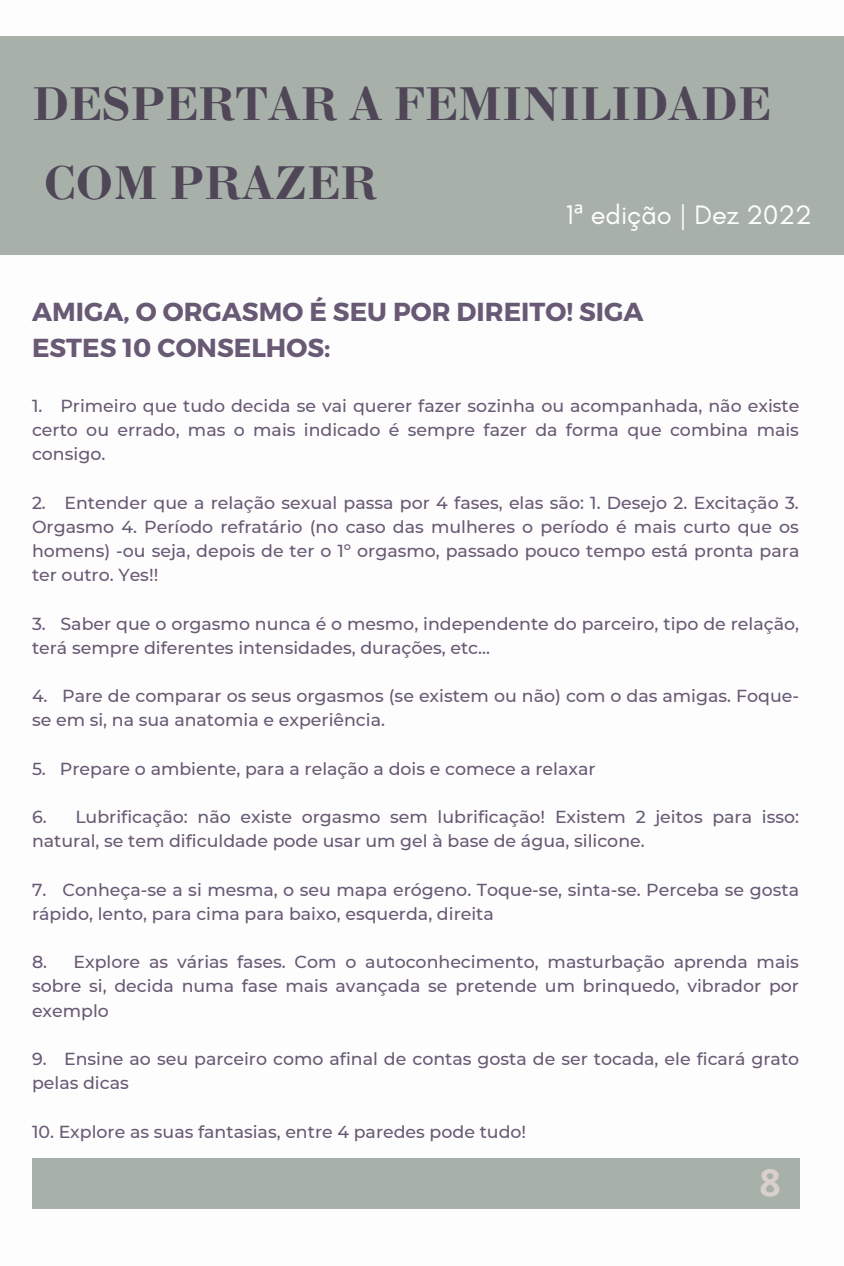
<style>
.page{position:relative;width:844px;height:1266px;background:#fff}
.page>*{position:absolute;margin:0;border:0;box-sizing:border-box;transform-origin:0 0}
.t1{font:700 49.8px/78.8px "Bodoni";color:#4f4657}
.t2{font:700 37.5px "Open Sans";color:#d9d0cc}
.t3{font:27.15px "Glacial Indifference";color:#fff}
.t4{font:700 26.03px/36px "Montserrat";color:#685974}
.t5{font:500 17.4px/24.2px "Montserrat";color:#685974}
.s1{font-family:"Noto Sans"}
</style>
<div class="page">
<div style="left:0;top:36px;width:844px;height:218px;background:#a8b1a9"></div>
<div style="left:32px;top:1158px;width:767px;height:50px;background:#a8b1a9"></div>
<h1 class="t1" style="left:32px;top:66px;width:740px">DESPERTAR A FEMINILIDADE<br>COM PRAZER</h1>
<h3 class="t3" style="left:566px;top:198px;width:247px">1<span class="s1">ª</span> edição | Dez 2022</h3>
<h3 class="t4" style="left:32px;top:292px;width:613px">AMIGA, O ORGASMO É SEU POR DIREITO! SIGA<br>ESTES 10 CONSELHOS:</h3>
<p class="t5" style="left:32px;top:393px;width:769px;text-align:justify">1. Primeiro que tudo decida se vai querer fazer sozinha ou acompanhada, não existe certo ou errado, mas o mais indicado é sempre fazer da forma que combina mais consigo.</p>
<p class="t5" style="left:32px;top:490px;width:769px;text-align:justify">2. Entender que a relação sexual passa por 4 fases, elas são: 1. Desejo 2. Excitação 3.<br>Orgasmo 4. Período refratário (no caso das mulheres o período é mais curto que os homens) -ou seja, depois de ter o 1º orgasmo, passado pouco tempo está pronta para ter outro. Yes!!</p>
<p class="t5" style="left:32px;top:611px;width:768px">3. Saber que o orgasmo nunca é o mesmo, independente do parceiro, tipo de relação, terá sempre diferentes intensidades, durações, etc...</p>
<p class="t5" style="left:32px;top:684px;width:768px">4. Pare de comparar os seus orgasmos (se existem ou não) com o das amigas. Foque&shy;se em si, na sua anatomia e experiência.</p>
<p class="t5" style="left:32px;top:756px;width:565px">5. Prepare o ambiente, para a relação a dois e comece a relaxar</p>
<p class="t5" style="left:32px;top:805px;width:768px">6. Lubrificação: não existe orgasmo sem lubrificação! Existem 2 jeitos para isso: natural, se tem dificuldade pode usar um gel à base de água, silicone.</p>
<p class="t5" style="left:32px;top:877px;width:768px">7. Conheça-se a si mesma, o seu mapa erógeno. Toque-se, sinta-se. Perceba se gosta rápido, lento, para cima para baixo, esquerda, direita</p>
<p class="t5" style="left:32px;top:950px;width:768px;text-align:justify">8. Explore as várias fases. Com o autoconhecimento, masturbação aprenda mais sobre si, decida numa fase mais avançada se pretende um brinquedo, vibrador por exemplo</p>
<p class="t5" style="left:32px;top:1046px;width:769px">9. Ensine ao seu parceiro como afinal de contas gosta de ser tocada, ele ficará grato pelas dicas</p>
<p class="t5" style="left:32px;top:1119px;width:496px">10. Explore as suas fantasias, entre 4 paredes pode tudo!</p>
<h2 class="t2" style="left:759px;top:1156px;width:23px">8</h2>
</div>
